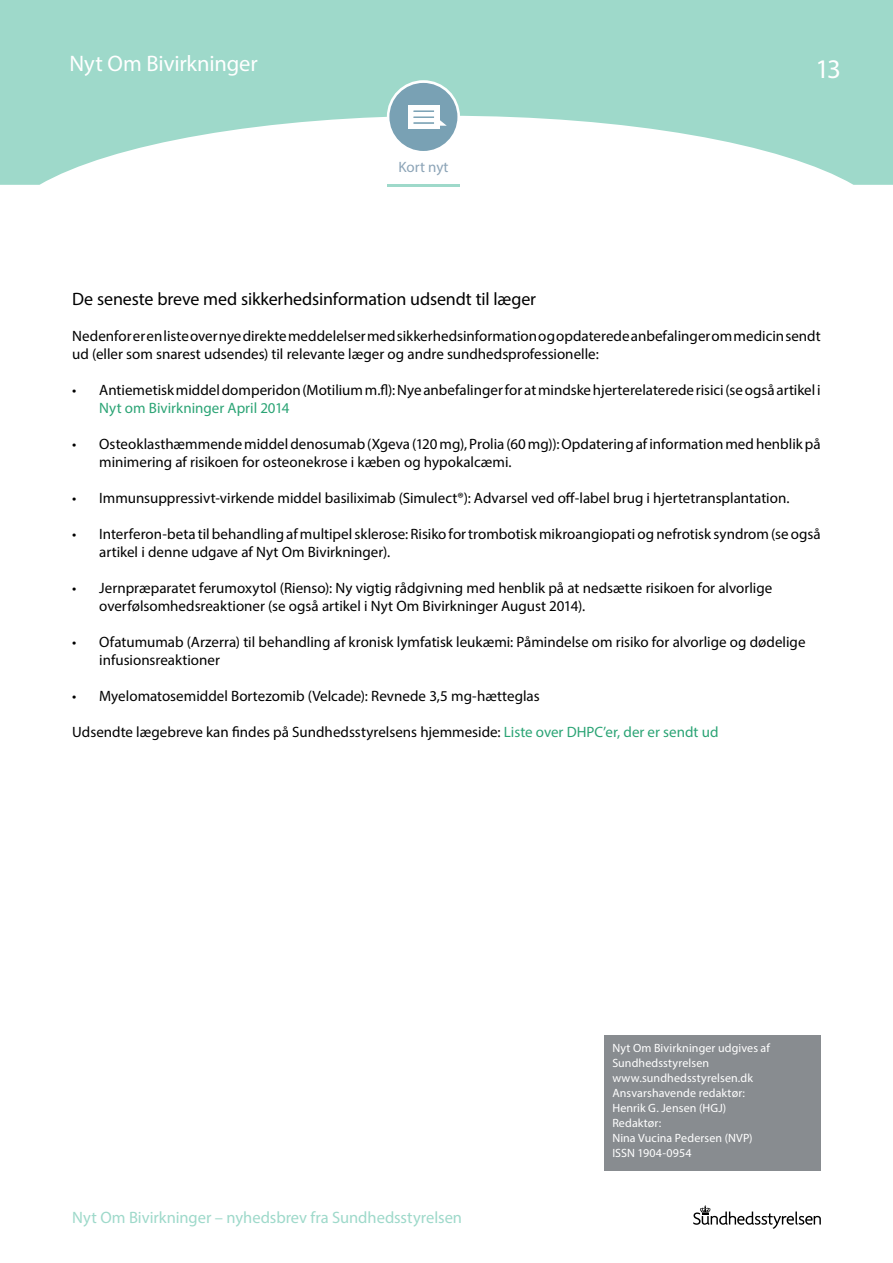
<style>
.page{position:relative;width:893px;height:1263px;background:#fff}
.page>*{position:absolute;margin:0;border:0;box-sizing:border-box;transform-origin:0 0}
.t1{font:27px "Myriad Pro";color:#fff}
.t2{font:22.5px "Myriad Pro";letter-spacing:-.005em;color:#fff}
.Indhold_sidetal{font:18px "Myriad Pro";letter-spacing:-.005em;color:#000}
.t3{font:16.5px "Myriad Pro";color:#9ed9ca}
.Indhold_sidetal-2{font:15px/18px "Myriad Pro";color:#000}
.overskrift3{font:15px "Myriad Pro";color:#8ca4b7}
.brødtekst{font:12px "Myriad Pro";letter-spacing:.01em;color:#fff}
.s1{color:#2ba475}
</style>
<div class="page">
<svg style="left:0;top:0;width:893px;height:185px;fill:#9ed9ca"></svg>
<svg style="left:693px;top:1205px;width:128px;height:24px"></svg>
<div style="left:604px;top:1035px;width:217px;height:135px;background:#888c90"></div>
<svg style="left:387px;top:80px;width:73px;height:73px"></svg>
<hr style="left:387px;top:185px;width:73px;height:2px;background:#9ed9ca">
<div style="left:389px;top:83px;width:68px;height:68px;background:#79a1b4;border-radius:50%"></div>
<div style="left:408px;top:105px;width:32px;height:24px;background:#fff"></div>
<svg style="left:414px;top:111px;width:33px;height:15px"></svg>
<hr style="left:414px;top:122px;width:20px;height:2px;background:#79a1b4">
<h2 class="t2" style="left:70px;top:49px;width:190px">Nyt Om Bivirkninger</h2>
<p class="overskrift3" style="left:398px;top:157px;width:51px">Kort nyt</p>
<h1 class="t1" style="left:815px;top:52px;width:27px">13</h1>
<p class="Indhold_sidetal" style="left:72px;top:288px;width:465px">De seneste breve med sikkerhedsinformation udsendt til læger</p>
<p class="Indhold_sidetal-2" style="left:72px;top:327px;width:750px">Nedenfor er en liste over nye direkte meddelelser med sikkerhedsinformation og opdaterede anbefalinger om medicin sendt ud (eller som snarest udsendes) til relevante læger og andre sundhedsprofessionelle:</p>
<p class="Indhold_sidetal-2" style="left:99px;top:381px;width:723px;text-indent:-27px">• Antiemetisk middel domperidon (Motilium m.fl): Nye anbefalinger for at mindske hjerterelaterede risici (se også artikel i<br><span class="s1">Nyt om Bivirkninger April 2014</span></p>
<p class="Indhold_sidetal-2" style="left:99px;top:435px;width:723px;text-indent:-27px">• Osteoklasthæmmende middel denosumab (Xgeva (120 mg), Prolia (60 mg)): Opdatering af information med henblik på minimering af risikoen for osteonekrose i kæben og hypokalcæmi.</p>
<p class="Indhold_sidetal-2" style="left:72px;top:489px;width:719px">• Immunsuppressivt-virkende middel basiliximab (Simulect®): Advarsel ved off-label brug i hjertetransplantation.</p>
<p class="Indhold_sidetal-2" style="left:99px;top:525px;width:723px;text-indent:-27px">• Interferon-beta til behandling af multipel sklerose: Risiko for trombotisk mikroangiopati og nefrotisk syndrom (se også artikel i denne udgave af Nyt Om Bivirkninger).</p>
<p class="Indhold_sidetal-2" style="left:99px;top:579px;width:674px;text-indent:-27px">• Jernpræparatet ferumoxytol (Rienso): Ny vigtig rådgivning med henblik på at nedsætte risikoen for alvorlige overfølsomhedsreaktioner (se også artikel i Nyt Om Bivirkninger August 2014).</p>
<p class="Indhold_sidetal-2" style="left:99px;top:633px;width:708px;text-indent:-27px">• Ofatumumab (Arzerra) til behandling af kronisk lymfatisk leukæmi: Påmindelse om risiko for alvorlige og dødelige infusionsreaktioner</p>
<p class="Indhold_sidetal-2" style="left:72px;top:687px;width:469px">• Myelomatosemiddel Bortezomib (Velcade): Revnede 3,5 mg-hætteglas</p>
<p class="Indhold_sidetal-2" style="left:72px;top:723px;width:648px">Udsendte lægebreve kan findes på Sundhedsstyrelsens hjemmeside: <span class="s1">Liste over DHPC’er, der er sendt ud</span></p>
<p class="t3" style="left:72px;top:1207px;width:391px">Nyt Om Bivirkninger – nyhedsbrev fra Sundhedsstyrelsen</p>
<p class="brødtekst" style="left:612px;top:1040px;width:159px">Nyt Om Bivirkninger udgives af</p>
<p class="brødtekst" style="left:612px;top:1055px;width:98px">Sundhedsstyrelsen</p>
<p class="brødtekst" style="left:612px;top:1070px;width:142px">www.sundhedsstyrelsen.dk</p>
<p class="brødtekst" style="left:612px;top:1085px;width:134px">Ansvarshavende redaktør:</p>
<p class="brødtekst" style="left:612px;top:1100px;width:115px">Henrik G. Jensen (HGJ)</p>
<p class="brødtekst" style="left:612px;top:1115px;width:50px">Redaktør:</p>
<p class="brødtekst" style="left:612px;top:1130px;width:142px">Nina Vucina Pedersen (NVP)</p>
<p class="brødtekst" style="left:612px;top:1145px;width:81px">ISSN 1904-0954</p>
</div>
